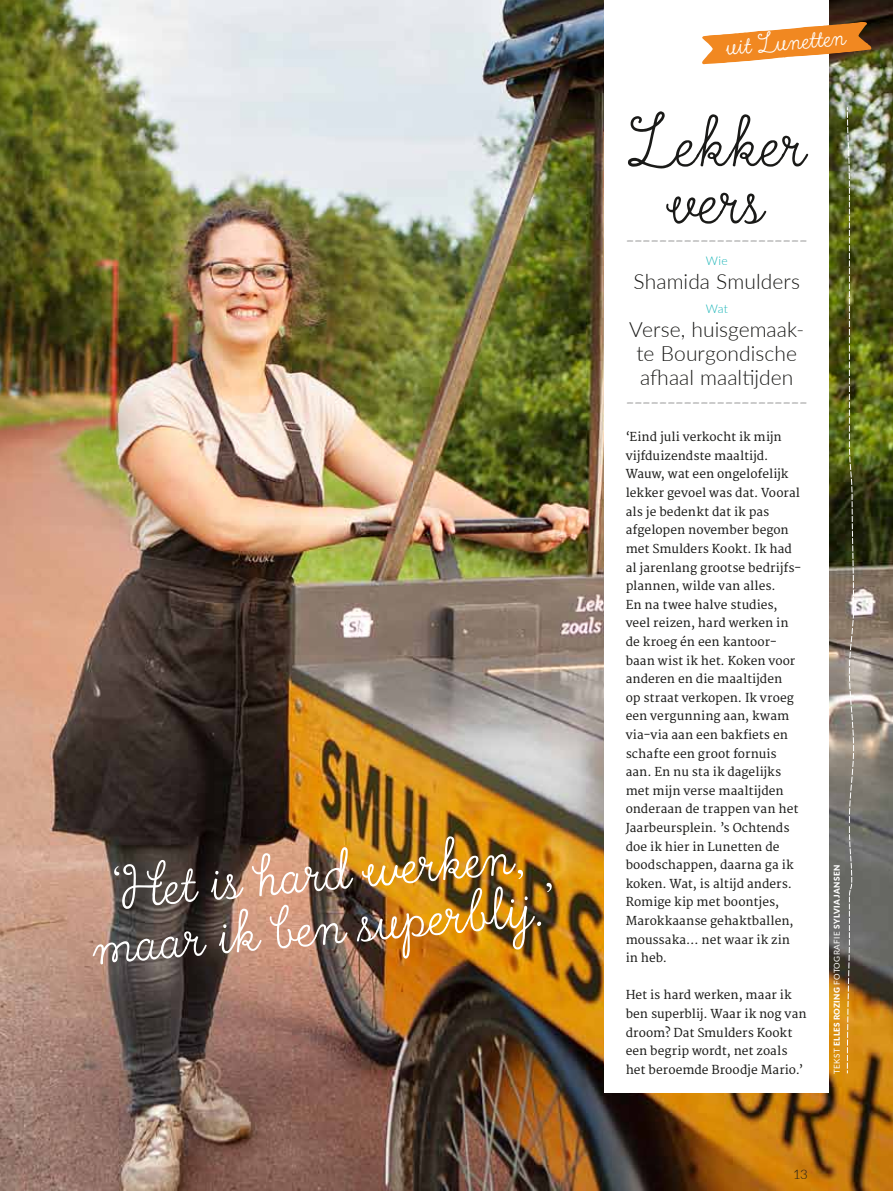
<style>
.page{position:relative;width:893px;height:1191px;background:#fff}
.page>*{position:absolute;margin:0;border:0;box-sizing:border-box;transform-origin:0 0}
.t1{font:87px "True North Script";color:#1a1a18}
.t2{font:72px/54px "True North Script";color:#fff;text-align:center}
.t3{font:33px "True North Script";color:#fff}
.t4{font:300 21px/24px "Lato";color:#1a1a18;text-align:center}
.t5{font:15px "True North Script";color:#1a1a18}
.t6{font:300 13.2px "Lato";color:#1a1a18}
.t7{font:12px/18.6px "Merriweather";letter-spacing:.005em;color:#1a1a18}
.t8{font:300 12px "Lato";letter-spacing:.02em;color:#1cb5b8}
.t9{font:900 8.1px "Lato";letter-spacing:.045em;color:#fff}
.s1{font-weight:400}
</style>
<div class="page">
<img style="left:0;top:0;width:893px;height:1191px">
<div style="left:604px;top:0;width:225px;height:1092px;background:#fff"></div>
<img style="left:847px;top:106px;width:7px;height:968px">
<svg style="left:702px;top:22px;width:170px;height:42px"></svg>
<h2 class="t2" style="left:85px;top:869px;width:464px;rotate:-5deg">‘Het is hard werken, maar ik ben superblij.’</h2>
<h3 class="t3" style="left:724px;top:28px;width:122px;rotate:-5deg">uit Lunett en</h3>
<h1 class="t1" style="left:628px;top:95px;width:179px">Lekker</h1>
<h1 class="t1" style="left:670px;top:152px;width:95px">vers</h1>
<p class="t5" style="left:626px;top:229px;width:182px">_ _ _ _ _ _ _ _ _ _ _ _ _ _ _ _ _ _ _ _ _ _</p>
<p class="t8" style="left:706px;top:253px;width:23px">Wie</p>
<h3 class="t4" style="left:634px;top:269px;width:168px">Shamida Smulders</h3>
<p class="t8" style="left:706px;top:301px;width:24px">Wat</p>
<h3 class="t4" style="left:629px;top:317px;width:177px">Verse, huisgemaak&shy;te Bourgondische afhaal maaltijden</h3>
<p class="t5" style="left:626px;top:391px;width:182px">_ _ _ _ _ _ _ _ _ _ _ _ _ _ _ _ _ _ _ _ _ _</p>
<p class="t7" style="left:626px;top:428px;width:177px">‘Eind juli verkocht ik mijn vijfduizendste maaltijd.<br>Wauw, wat een ongelofelijk lekker gevoel was dat. Vooral als je bedenkt dat ik pas afgelopen november begon met Smulders Kookt. Ik had al jarenlang grootse bedrijfs&shy;plannen, wilde van alles.<br>En na twee halve studies, veel reizen, hard werken in de kroeg én een kantoor&shy;baan wist ik het. Koken voor anderen en die maaltijden<br>op straat verkopen. Ik vroeg een vergunning aan, kwam via-via aan een bakfiets en schafte een groot fornuis aan. En nu sta ik dagelijks met mijn verse maaltijden onderaan de trappen van het<br>Jaarbeursplein. ’s Ochtends doe ik hier in Lunetten de boodschappen, daarna ga ik koken. Wat, is altijd anders.<br>Romige kip met boontjes,<br>Marokkaanse gehaktballen, moussaka… net waar ik zin in heb.</p>
<p class="t7" style="left:626px;top:986px;width:183px">Het is hard werken, maar ik ben superblij. Waar ik nog van droom? Dat Smulders Kookt een begrip wordt, net zoals het beroemde Broodje Mario.’</p>
<p class="t9" style="left:831px;top:1073px;width:211px;rotate:-90deg"><span class="s1">Tekst</span> Elles Rozing <span class="s1">fotografie</span> Sylvia Jansen</p>
<p class="t6" style="left:793px;top:1164px;width:16px">13</p>
</div>
